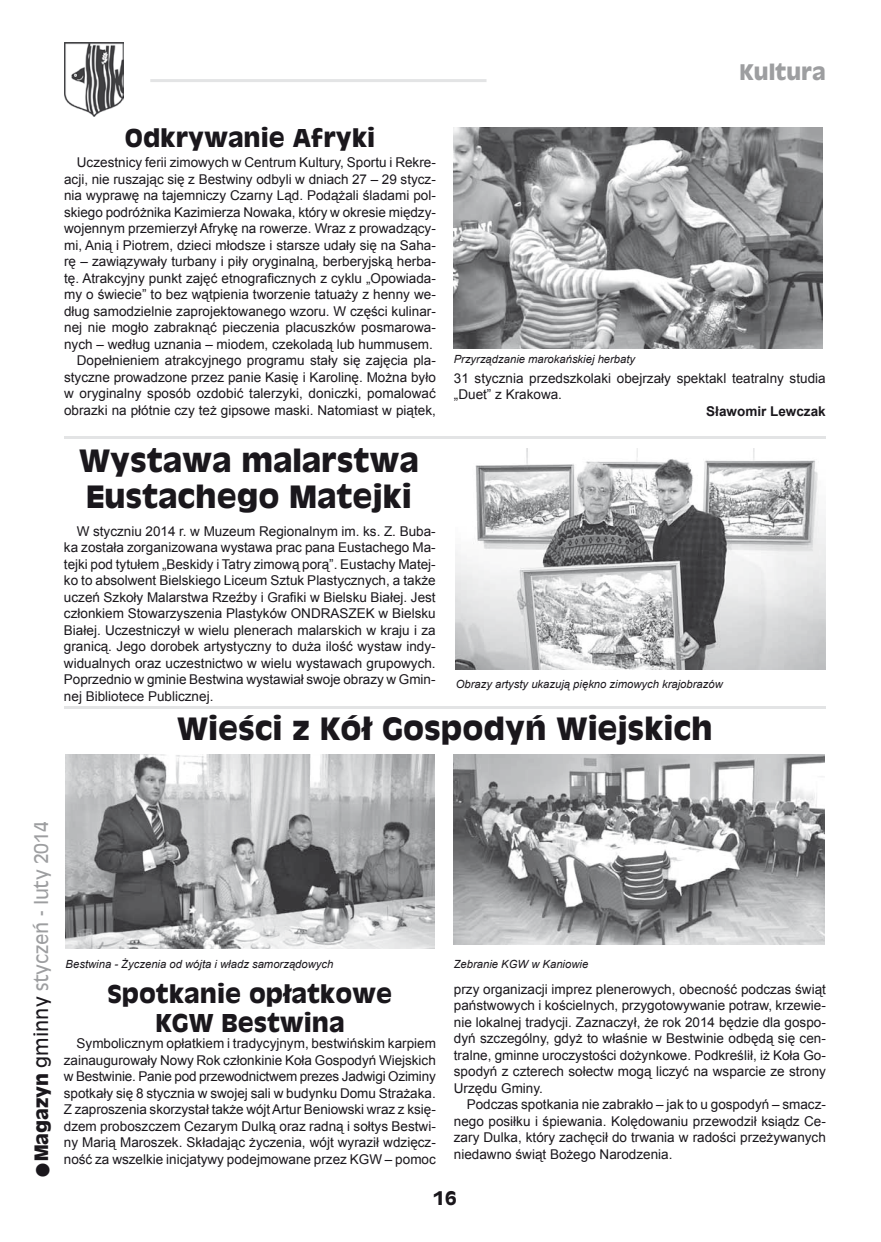
<style>
.page{position:relative;width:881px;height:1242px;background:#fff}
.page>*{position:absolute;margin:0;border:0;box-sizing:border-box;transform-origin:0 0}
.t1{font:700 30px/36px "Antique Olive";color:#1a171c}
.t2{font:700 24px/28.8px "Antique Olive";color:#1a171c;text-align:center}
.t3{font:700 21px "Antique Olive";color:#9d9ea0}
.t4{font:18px "Antique Olive";color:#9d9ea0}
.t5{font:700 18px "Antique Olive";color:#1a171c}
.t6{font:13.5px/16.5px "Arial";color:#1a171c;text-align:justify}
.t7{font:700 13.5px "Arial";color:#1a171c}
.t8{font:italic 11.25px "Arial";color:#1a171c}
.s1{font-weight:700;font-size:36px;color:#1a171c}
.s2{font-weight:700;color:#1a171c}
.s3{color:#1a171c}
</style>
<div class="page">
<img style="left:64px;top:43px;width:59px;height:73px">
<hr style="left:150px;top:79px;width:336px;height:3px;background:#e3e4e5">
<hr style="left:64px;top:437px;width:761px;height:2px;background:#e3e4e5">
<img style="left:455px;top:449px;width:370px;height:220px">
<hr style="left:64px;top:706px;width:761px;height:2px;background:#e3e4e5">
<img style="left:66px;top:754px;width:368px;height:194px">
<img style="left:453px;top:754px;width:370px;height:190px">
<img style="left:453px;top:128px;width:369px;height:220px">
<h3 class="t3" style="left:739px;top:58px;width:88px">Kultura</h3>
<h2 class="t2" style="left:125px;top:123px;width:252px">Odkrywanie Afryki</h2>
<p class="t6" style="left:64px;top:154px;width:373px;text-align:right">Uczestnicy ferii zimowych w Centrum Kultury, Sportu i Rekre&shy;acji, nie ruszając się z Bestwiny odbyli w dniach 27 – 29 stycz&shy;nia wyprawę na tajemniczy Czarny Ląd. Podążali śladami pol&shy;skiego podróżnika Kazimierza Nowaka, który w okresie między&shy;wojennym przemierzył Afrykę na rowerze. Wraz z prowadzący&shy;mi, Anią i Piotrem, dzieci młodsze i starsze udały się na Saha&shy;rę – zawiązywały turbany i piły oryginalną, berberyjską herba&shy;tę. Atrakcyjny punkt zajęć etnograficznych z cyklu „Opowiada&shy;my o świecie” to bez wątpienia tworzenie tatuaży z henny we&shy;dług samodzielnie zaprojektowanego wzoru. W części kulinar&shy;nej nie mogło zabraknąć pieczenia placuszków posmarowa&shy;nych – według uznania – miodem, czekoladą lub hummusem.<br>Dopełnieniem atrakcyjnego programu stały się zajęcia pla&shy;styczne prowadzone przez panie Kasię i Karolinę. Można było w oryginalny sposób ozdobić talerzyki, doniczki, pomalować obrazki na płótnie czy też gipsowe maski. Natomiast w piątek,</p>
<p class="t8" style="left:453px;top:351px;width:183px">Przyrządzanie marokańskiej herbaty</p>
<p class="t6" style="left:453px;top:370px;width:373px">31 stycznia przedszkolaki obejrzały spektakl teatralny studia „Duet” z Krakowa.</p>
<p class="t7" style="left:706px;top:402px;width:121px">Sławomir Lewczak</p>
<h1 class="t1" style="left:79px;top:443px;width:341px">Wystawa malarstwa<br>Eustachego Matejki</h1>
<p class="t6" style="left:64px;top:522px;width:373px;text-indent:13px">W styczniu 2014 r. w Muzeum Regionalnym im. ks. Z. Buba&shy;ka została zorganizowana wystawa prac pana Eustachego Ma&shy;tejki pod tytułem „Beskidy i Tatry zimową porą”. Eustachy Matej&shy;ko to absolwent Bielskiego Liceum Sztuk Plastycznych, a także uczeń Szkoły Malarstwa Rzeźby i Grafiki w Bielsku Białej. Jest członkiem Stowarzyszenia Plastyków ONDRASZEK w Bielsku Białej. Uczestniczył w wielu plenerach malarskich w kraju i za granicą. Jego dorobek artystyczny to duża ilość wystaw indy&shy;widualnych oraz uczestnictwo w wielu wystawach grupowych.<br>Poprzednio w gminie Bestwina wystawiał swoje obrazy w Gmin&shy;nej Bibliotece Publicznej.</p>
<p class="t8" style="left:455px;top:676px;width:268px">Obrazy artysty ukazują piękno zimowych krajobrazów</p>
<h1 class="t1" style="left:177px;top:710px;width:537px">Wieści z Kół Gospodyń Wiejskich</h1>
<h3 class="t4" style="left:30px;top:1179px;width:359px;rotate:-90deg"><span class="s1">•</span><span class="s2">Magazyn</span> <span class="s3">gminny</span> styczeń - luty 2014</h3>
<p class="t8" style="left:66px;top:956px;width:269px">Bestwina - Życzenia od wójta i władz samorządowych</p>
<p class="t8" style="left:453px;top:956px;width:136px">Zebranie KGW w Kaniowie</p>
<h2 class="t2" style="left:108px;top:979px;width:286px">Spotkanie opłatkowe<br>KGW Bestwina</h2>
<p class="t6" style="left:64px;top:1035px;width:373px;text-indent:13px">Symbolicznym opłatkiem i tradycyjnym, bestwińskim karpiem zainaugurowały Nowy Rok członkinie Koła Gospodyń Wiejskich w Bestwinie. Panie pod przewodnictwem prezes Jadwigi Oziminy spotkały się 8 stycznia w swojej sali w budynku Domu Strażaka.<br>Z zaproszenia skorzystał także wójt Artur Beniowski wraz z księ&shy;dzem proboszczem Cezarym Dulką oraz radną i sołtys Bestwi&shy;ny Marią Maroszek. Składając życzenia, wójt wyraził wdzięcz&shy;ność za wszelkie inicjatywy podejmowane przez KGW – pomoc</p>
<p class="t6" style="left:453px;top:981px;width:373px">przy organizacji imprez plenerowych, obecność podczas świąt państwowych i kościelnych, przygotowywanie potraw, krzewie&shy;nie lokalnej tradycji. Zaznaczył, że rok 2014 będzie dla gospo&shy;dyń szczególny, gdyż to właśnie w Bestwinie odbędą się cen&shy;tralne, gminne uroczystości dożynkowe. Podkreślił, iż Koła Go&shy;spodyń z czterech sołectw mogą liczyć na wsparcie ze strony Urzędu Gminy.</p>
<p class="t6" style="left:453px;top:1096px;width:373px;text-indent:13px">Podczas spotkania nie zabrakło – jak to u gospodyń – smacz&shy;nego posiłku i śpiewania. Kolędowaniu przewodził ksiądz Ce&shy;zary Dulka, który zachęcił do trwania w radości przeżywanych niedawno świąt Bożego Narodzenia.</p>
<h3 class="t5" style="left:432px;top:1186px;width:25px">16</h3>
</div>
